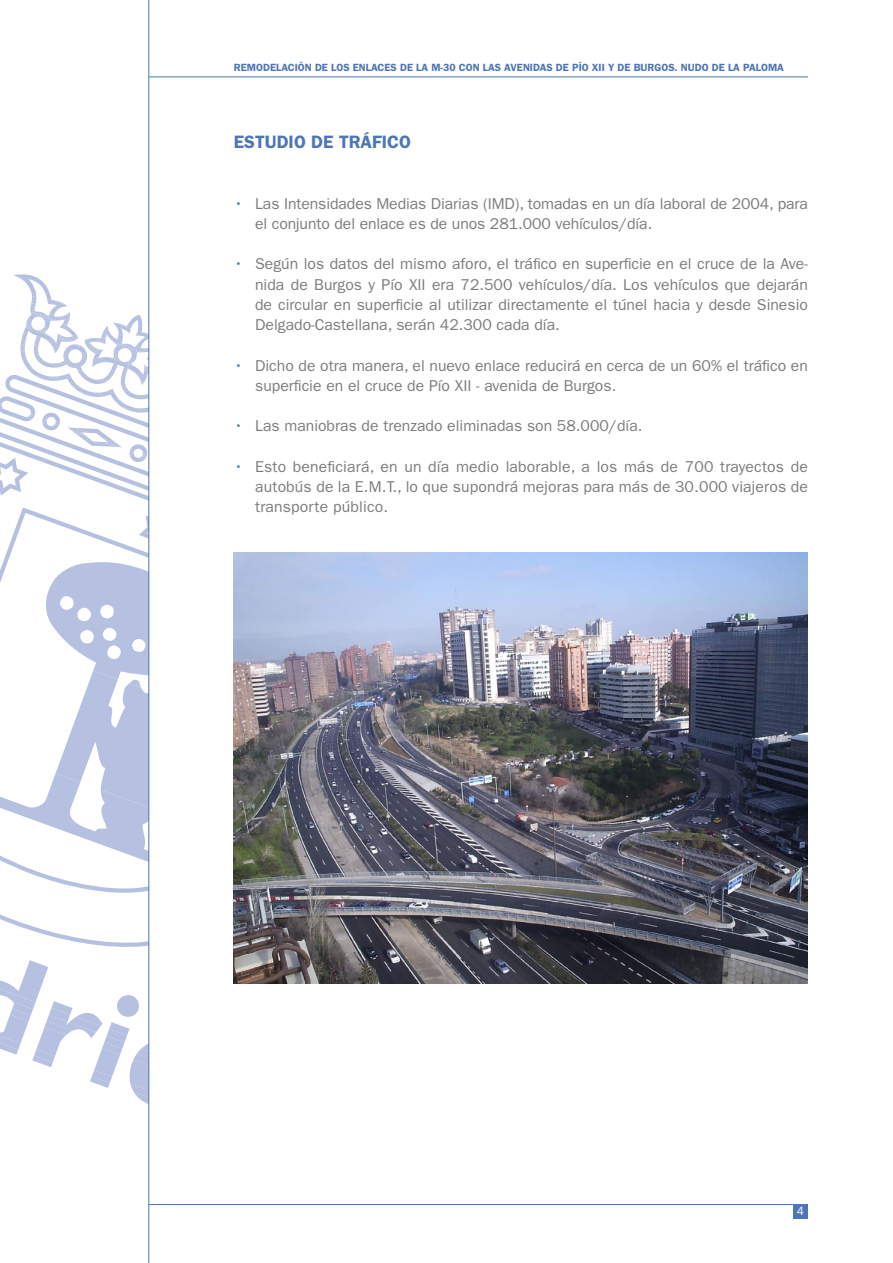
<style>
.page{position:relative;width:893px;height:1263px;background:#fff}
.page>*{position:absolute;margin:0;border:0;box-sizing:border-box;transform-origin:0 0}
.TITULAR{font:600 18px "ITC Franklin Gothic Std";color:#4d75b7}
.TEXTO{font:15.75px/20.2px "ITC Franklin Gothic Std";color:#7c7c7c}
.t1{font:12px "ITC Franklin Gothic Std";color:#fff}
.t2{font:600 10.5px "ITC Franklin Gothic Std";color:#4d75b7}
.s1{color:#4d75b7}
</style>
<div class="page">
<svg style="left:0;top:274px;width:148px;height:830px"></svg>
<div style="left:793px;top:1204px;width:15px;height:14px;background:#4d75b7"></div>
<hr style="left:149px;top:77px;width:659px;height:1px;background:#4d75b7">
<hr style="left:149px;top:1204px;width:659px;height:1px;background:#4d75b7">
<hr style="left:148px;top:0;width:1px;height:1263px;background:#4d75b7">
<img style="left:234px;top:553px;width:574px;height:430px">
<p class="t2" style="left:234px;top:61px;width:552px">REMODELACIÓN DE LOS ENLACES DE LA M-30 CON LAS AVENIDAS DE PÍO XII Y DE BURGOS. NUDO DE LA PALOMA</p>
<p class="TITULAR" style="left:234px;top:131px;width:179px">ESTUDIO DE TRÁFICO</p>
<p class="TEXTO" style="left:255px;top:193px;width:554px;text-indent:-21px"><span class="s1">•</span> Las Intensidades Medias Diarias (IMD), tomadas en un día laboral de 2004, para el conjunto del enlace es de unos 281.000 vehículos/día.</p>
<p class="TEXTO" style="left:255px;top:254px;width:554px;text-align:justify;text-indent:-21px"><span class="s1">•</span> Según los datos del mismo aforo, el tráfico en superficie en el cruce de la Ave&shy;nida de Burgos y Pío XII era 72.500 vehículos/día. Los vehículos que dejarán de circular en superficie al utilizar directamente el túnel hacia y desde Sinesio Delgado-Castellana, serán 42.300 cada día.</p>
<p class="TEXTO" style="left:255px;top:355px;width:554px;text-indent:-21px"><span class="s1">•</span> Dicho de otra manera, el nuevo enlace reducirá en cerca de un 60% el tráfico en superficie en el cruce de Pío XII - avenida de Burgos.</p>
<p class="TEXTO" style="left:234px;top:416px;width:410px"><span class="s1">•</span> Las maniobras de trenzado eliminadas son 58.000/día.</p>
<p class="TEXTO" style="left:255px;top:456px;width:554px;text-align:justify;text-indent:-21px"><span class="s1">•</span> Esto beneficiará, en un día medio laborable, a los más de 700 trayectos de autobús de la E.M.T., lo que supondrá mejoras para más de 30.000 viajeros de transporte público.</p>
<p class="t1" style="left:797px;top:1204px;width:9px">4</p>
</div>
